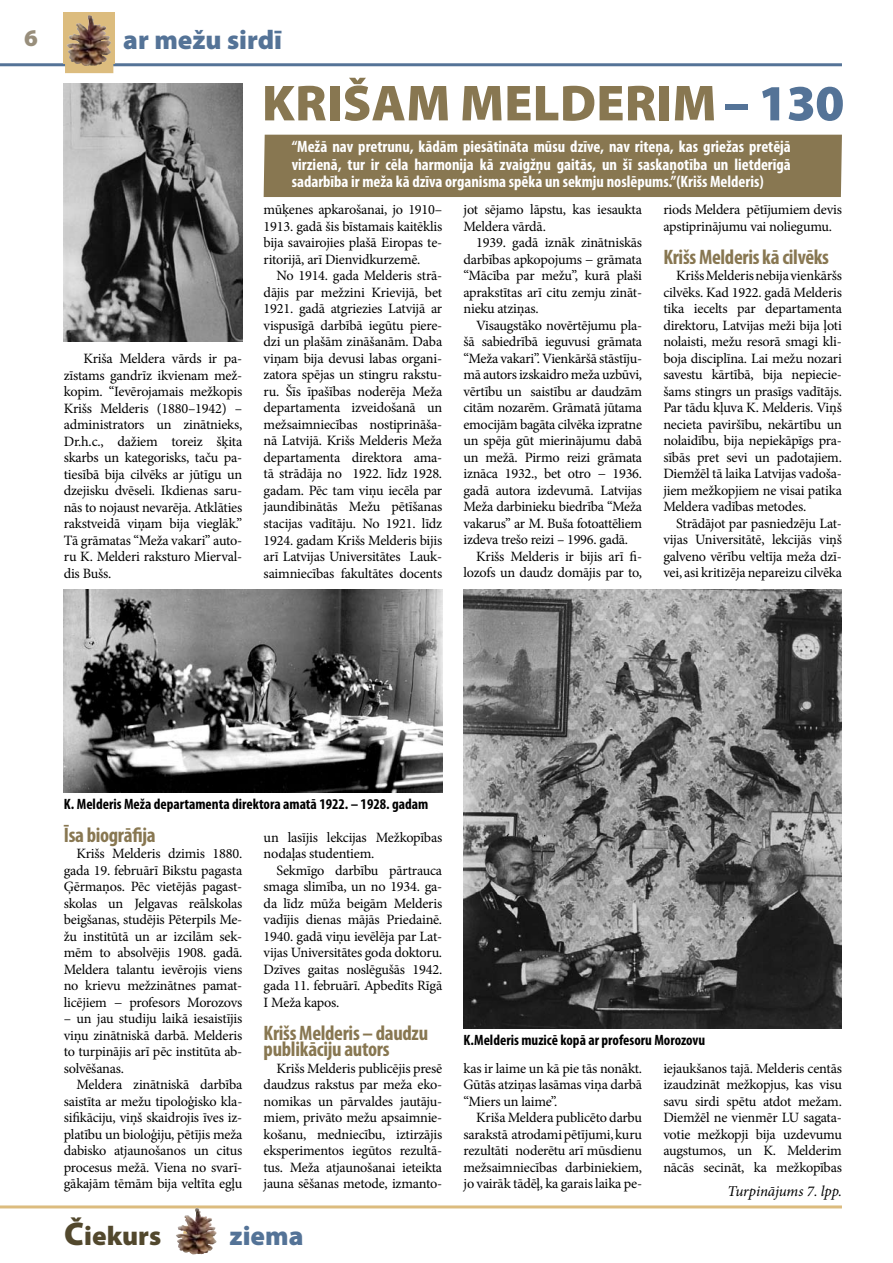
<style>
.page{position:relative;width:893px;height:1263px;background:#fff}
.page>*{position:absolute;margin:0;border:0;box-sizing:border-box;transform-origin:0 0}
.t1{font:900 51px "Myriad Pro";letter-spacing:.005em;color:#887751}
.t2{font:900 27px "Myriad Pro";color:#547397}
.t3{font:900 27px "Myriad Pro";color:#52482d}
.t4{font:900 24px "Myriad Pro";color:#988e7b}
.t5{font:700 condensed 21px/16.5px "Myriad Pro";letter-spacing:-.015em;color:#887751}
.t6{font:700 condensed 16.5px/17.4px "Myriad Pro";color:#fff;text-align:justify}
.t7{font:700 condensed 15px "Myriad Pro";color:#000}
.t8{font:italic 15px "Minion Pro";letter-spacing:-.01em;color:#000}
.t9{font:14.25px/16.5px "Minion Pro";letter-spacing:-.02em;color:#000;text-align:justify}
.s1{color:#547397}
.s2{font-size:33px}
</style>
<div class="page">
<hr style="left:0;top:1205px;width:842px;height:3px;background:#dcbc7e">
<hr style="left:0;top:63px;width:842px;height:3px;background:#547397">
<div style="left:64px;top:13px;width:51px;height:51px;background:#dcbc7e"></div>
<svg style="left:65px;top:15px;width:48px;height:58px"></svg>
<img style="left:69px;top:15px;width:20px;height:21px">
<img style="left:178px;top:1208px;width:18px;height:26px">
<div style="left:264px;top:135px;width:578px;height:62px;background:#887751"></div>
<img style="left:64px;top:84px;width:178px;height:257px">
<img style="left:64px;top:589px;width:378px;height:203px">
<img style="left:463px;top:589px;width:379px;height:439px">
<svg style="left:184px;top:1223px;width:20px;height:21px"></svg>
<h3 class="t4" style="left:24px;top:24px;width:15px">6</h3>
<h2 class="t2" style="left:123px;top:24px;width:160px">ar mežu sirdī</h2>
<h1 class="t1" style="left:262px;top:74px;width:584px">Krišam Melderim <span class="s1">– 130</span></h1>
<p class="t6" style="left:292px;top:138px;width:501px">“Mežā nav pretrunu, kādām piesātināta mūsu dzīve, nav riteņa, kas griežas pretējā virzienā, tur ir cēla harmonija kā zvaigžņu gaitās, un šī saskaņotība un lietderīgā sadarbība ir meža kā dzīva organisma spēka un sekmju noslēpums.”(Krišs Melderis)</p>
<p class="t9" style="left:64px;top:351px;width:180px;text-indent:20px">Kriša Meldera vārds ir pa&shy;zīstams gandrīz ikvienam mež&shy;kopim. “Ievērojamais mežkopis Krišs Melderis (1880–1942) – administrators un zinātnieks, Dr.h.c., dažiem toreiz šķita skarbs un kategorisks, taču pa&shy;tiesībā bija cilvēks ar jūtīgu un dzejisku dvēseli. Ikdienas saru&shy;nās to nojaust nevarēja. Atklāties rakstveidā viņam bija vieglāk.” Tā grāmatas “Meža vakari” auto&shy;ru K. Melderi raksturo Mierval&shy;dis Bušs.</p>
<p class="t9" style="left:264px;top:202px;width:180px">mūķenes apkarošanai, jo 1910– 1913. gadā šis bīstamais kaitēklis bija savairojies plašā Eiropas te&shy;ritorijā, arī Dienvidkurzemē.</p>
<p class="t9" style="left:264px;top:268px;width:180px;text-indent:13px">No 1914. gada Melderis strā&shy;dājis par mežzini Krievijā, bet 1921. gadā atgriezies Latvijā ar vispusīgā darbībā iegūtu piere&shy;dzi un plašām zināšanām. Daba viņam bija devusi labas organi&shy;zatora spējas un stingru rakstu&shy;ru. Šīs īpašības noderēja Meža departamenta izveidošanā un mežsaimniecības nostiprināša&shy;nā Latvijā. Krišs Melderis Meža departamenta direktora ama&shy;tā strādāja no 1922. līdz 1928. gadam. Pēc tam viņu iecēla par jaundibinātās Mežu pētīšanas stacijas vadītāju. No 1921. līdz 1924. gadam Krišs Melderis bijis arī Latvijas Universitātes Lauk&shy;saimniecības fakultātes docents</p>
<p class="t9" style="left:463px;top:202px;width:180px">jot sējamo lāpstu, kas iesaukta<br>Meldera vārdā.</p>
<p class="t9" style="left:463px;top:235px;width:180px;text-indent:13px">1939. gadā iznāk zinātniskās darbības apkopojums − grāmata “Mācība par mežu”, kurā plaši aprakstītas arī citu zemju zināt&shy;nieku atziņas.</p>
<p class="t9" style="left:476px;top:317px;width:167px">Visaugstāko novērtējumu pla-</p>
<p class="t9" style="left:463px;top:334px;width:180px">šā sabiedrībā ieguvusi grāmata</p>
<p class="t9" style="left:463px;top:350px;width:180px">“Meža vakari”. Vienkāršā stāstīju-</p>
<p class="t9" style="left:463px;top:367px;width:180px">mā autors izskaidro meža uzbūvi,</p>
<p class="t9" style="left:463px;top:383px;width:180px">vērtību un saistību ar daudzām</p>
<p class="t9" style="left:463px;top:400px;width:180px">citām nozarēm. Grāmatā jūtama</p>
<p class="t9" style="left:463px;top:416px;width:180px">emocijām bagāta cilvēka izpratne</p>
<p class="t9" style="left:463px;top:433px;width:180px">un spēja gūt mierinājumu dabā</p>
<p class="t9" style="left:463px;top:449px;width:180px">un mežā. Pirmo reizi grāmata</p>
<p class="t9" style="left:463px;top:466px;width:180px">iznāca 1932., bet otro − 1936.</p>
<p class="t9" style="left:463px;top:482px;width:180px">gadā autora izdevumā. Latvijas</p>
<p class="t9" style="left:463px;top:499px;width:180px">Meža darbinieku biedrība “Meža</p>
<p class="t9" style="left:463px;top:515px;width:180px">vakarus” ar M. Buša fotoattēliem</p>
<p class="t9" style="left:463px;top:532px;width:166px">izdeva trešo reizi – 1996. gadā.</p>
<p class="t9" style="left:476px;top:548px;width:167px">Krišs Melderis ir bijis arī fi-</p>
<p class="t9" style="left:463px;top:565px;width:180px">lozofs un daudz domājis par to,</p>
<p class="t9" style="left:663px;top:202px;width:180px">riods Meldera pētījumiem devis apstiprinājumu vai noliegumu.</p>
<h3 class="t5" style="left:663px;top:248px;width:167px">Krišs Melderis kā cilvēks</h3>
<p class="t9" style="left:663px;top:268px;width:180px;text-indent:13px">Krišs Melderis nebija vienkāršs cilvēks. Kad 1922. gadā Melderis tika iecelts par departamenta direktoru, Latvijas meži bija ļoti nolaisti, mežu resorā smagi kli&shy;boja disciplīna. Lai mežu nozari savestu kārtībā, bija nepiecie&shy;šams stingrs un prasīgs vadītājs.<br>Par tādu kļuva K. Melderis. Viņš necieta paviršību, nekārtību un nolaidību, bija nepiekāpīgs pra&shy;sībās pret sevi un padotajiem.<br>Diemžēl tā laika Latvijas vadoša&shy;jiem mežkopjiem ne visai patika Meldera vadības metodes.</p>
<p class="t9" style="left:663px;top:515px;width:180px;text-indent:13px">Strādājot par pasniedzēju Lat&shy;vijas Universitātē, lekcijās viņš galveno vērību veltīja meža dzī&shy;vei, asi kritizēja nepareizu cilvēka</p>
<p class="t7" style="left:64px;top:795px;width:366px">K. Melderis Meža departamenta direktora amatā 1922. – 1928. gadam</p>
<h3 class="t5" style="left:64px;top:826px;width:93px">Īsa biogrāfija</h3>
<p class="t9" style="left:64px;top:846px;width:180px;text-indent:13px">Krišs Melderis dzimis 1880. gada 19. februārī Bikstu pagasta Ģērmaņos. Pēc vietējās pagast&shy;skolas un Jelgavas reālskolas beigšanas, studējis Pēterpils Me&shy;žu institūtā un ar izcilām sek&shy;mēm to absolvējis 1908. gadā.<br>Meldera talantu ievērojis viens no krievu mežzinātnes pamat&shy;licējiem − profesors Morozovs</p>
<p class="t9" style="left:64px;top:1011px;width:180px">– un jau studiju laikā iesaistījis viņu zinātniskā darbā. Melderis to turpinājis arī pēc institūta ab&shy;solvēšanas.</p>
<p class="t9" style="left:64px;top:1077px;width:180px;text-indent:13px">Meldera zinātniskā darbība saistīta ar mežu tipoloģisko kla&shy;sifikāciju, viņš skaidrojis īves iz&shy;platību un bioloģiju, pētījis meža dabisko atjaunošanos un citus procesus mežā. Viena no svarī&shy;gākajām tēmām bija veltīta egļu</p>
<p class="t9" style="left:264px;top:829px;width:180px">un lasījis lekcijas Mežkopības nodaļas studentiem.</p>
<p class="t9" style="left:264px;top:862px;width:180px;text-indent:13px">Sekmīgo darbību pārtrauca smaga slimība, un no 1934. ga&shy;da līdz mūža beigām Melderis vadījis dienas mājās Priedainē.<br>1940. gadā viņu ievēlēja par Lat&shy;vijas Universitātes goda doktoru.<br>Dzīves gaitas noslēgušās 1942. gada 11. februārī. Apbedīts Rīgā I Meža kapos.</p>
<h3 class="t5" style="left:264px;top:1024px;width:166px">Krišs Melderis – daudzu publikāciju autors</h3>
<p class="t9" style="left:264px;top:1060px;width:180px;text-indent:13px">Krišs Melderis publicējis presē daudzus rakstus par meža eko&shy;nomikas un pārvaldes jautāju&shy;miem, privāto mežu apsaimnie&shy;košanu, medniecību, iztirzājis eksperimentos iegūtos rezultā&shy;tus. Meža atjaunošanai ieteikta jauna sēšanas metode, izmanto-</p>
<h2 class="t3" style="left:64px;top:1220px;width:99px"><span class="s2">Č</span>iekurs</h2>
<h2 class="t2" style="left:230px;top:1220px;width:75px">ziema</h2>
<p class="t7" style="left:463px;top:1030px;width:243px">K.Melderis muzicē kopā ar profesoru Morozovu</p>
<p class="t9" style="left:463px;top:1060px;width:180px">kas ir laime un kā pie tās nonākt.<br>Gūtās atziņas lasāmas viņa darbā “Miers un laime”.</p>
<p class="t9" style="left:463px;top:1109px;width:180px;text-indent:13px">Kriša Meldera publicēto darbu sarakstā atrodami pētījumi, kuru rezultāti noderētu arī mūsdienu mežsaimniecības darbiniekiem, jo vairāk tādēļ, ka garais laika pe-</p>
<p class="t9" style="left:663px;top:1060px;width:180px">iejaukšanos tajā. Melderis centās izaudzināt mežkopjus, kas visu savu sirdi spētu atdot mežam.<br>Diemžēl ne vienmēr LU sagata&shy;votie mežkopji bija uzdevumu augstumos, un K. Melderim nācās secināt, ka mežkopības</p>
<p class="t8" style="left:727px;top:1181px;width:116px">Turpinājums 7. lpp.</p>
</div>
